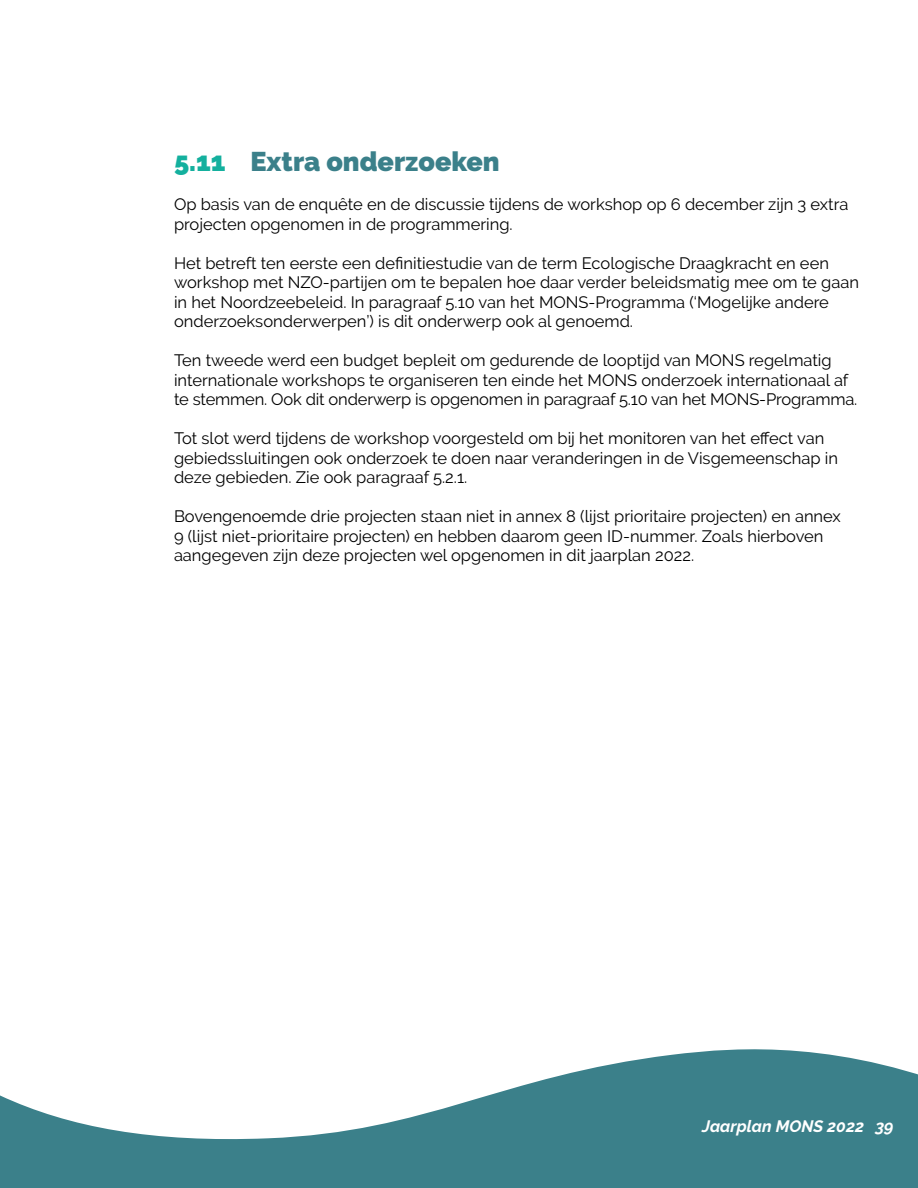
<style>
.page{position:relative;width:918px;height:1188px;background:#fff}
.page>*{position:absolute;margin:0;border:0;box-sizing:border-box;transform-origin:0 0}
.H3_NZ_Paragraafkop{font:900 27px "Raleway";color:#3b808a}
.P_NZ_Broodtekst{font:16.5px/19.5px "Raleway";color:#000}
.t1{font:italic 700 16.5px "Raleway";color:#fff}
.s1{color:#14b09e}
</style>
<div class="page">
<svg style="left:0;top:1049px;width:918px;height:139px;fill:#3b808a"></svg>
<h3 class="H3_NZ_Paragraafkop" style="left:174px;top:146px;width:327px"><span class="s1">5.11</span> Extra onderzoeken</h3>
<p class="P_NZ_Broodtekst" style="left:174px;top:194px;width:676px">Op basis van de enquête en de discussie tijdens de workshop op 6 december zijn 3 extra projecten opgenomen in de programmering.</p>
<p class="P_NZ_Broodtekst" style="left:174px;top:253px;width:687px">Het betreft ten eerste een definitiestudie van de term Ecologische Draagkracht en een workshop met NZO-partijen om te bepalen hoe daar verder beleidsmatig mee om te gaan in het Noordzeebeleid. In paragraaf 5.10 van het MONS-Programma (‘Mogelijke andere onderzoeksonderwerpen’) is dit onderwerp ook al genoemd.</p>
<p class="P_NZ_Broodtekst" style="left:174px;top:350px;width:685px">Ten tweede werd een budget bepleit om gedurende de looptijd van MONS regelmatig internationale workshops te organiseren ten einde het MONS onderzoek internationaal af te stemmen. Ook dit onderwerp is opgenomen in paragraaf 5.10 van het MONS-Programma.</p>
<p class="P_NZ_Broodtekst" style="left:174px;top:428px;width:666px">Tot slot werd tijdens de workshop voorgesteld om bij het monitoren van het effect van gebiedssluitingen ook onderzoek te doen naar veranderingen in de Visgemeenschap in deze gebieden. Zie ook paragraaf 5.2.1.</p>
<p class="P_NZ_Broodtekst" style="left:174px;top:506px;width:668px">Bovengenoemde drie projecten staan niet in annex 8 (lijst prioritaire projecten) en annex<br>9 (lijst niet-prioritaire projecten) en hebben daarom geen ID-nummer. Zoals hierboven aangegeven zijn deze projecten wel opgenomen in dit jaarplan 2022.</p>
<p class="t1" style="left:702px;top:1117px;width:193px">Jaarplan MONS 2022 39</p>
</div>
